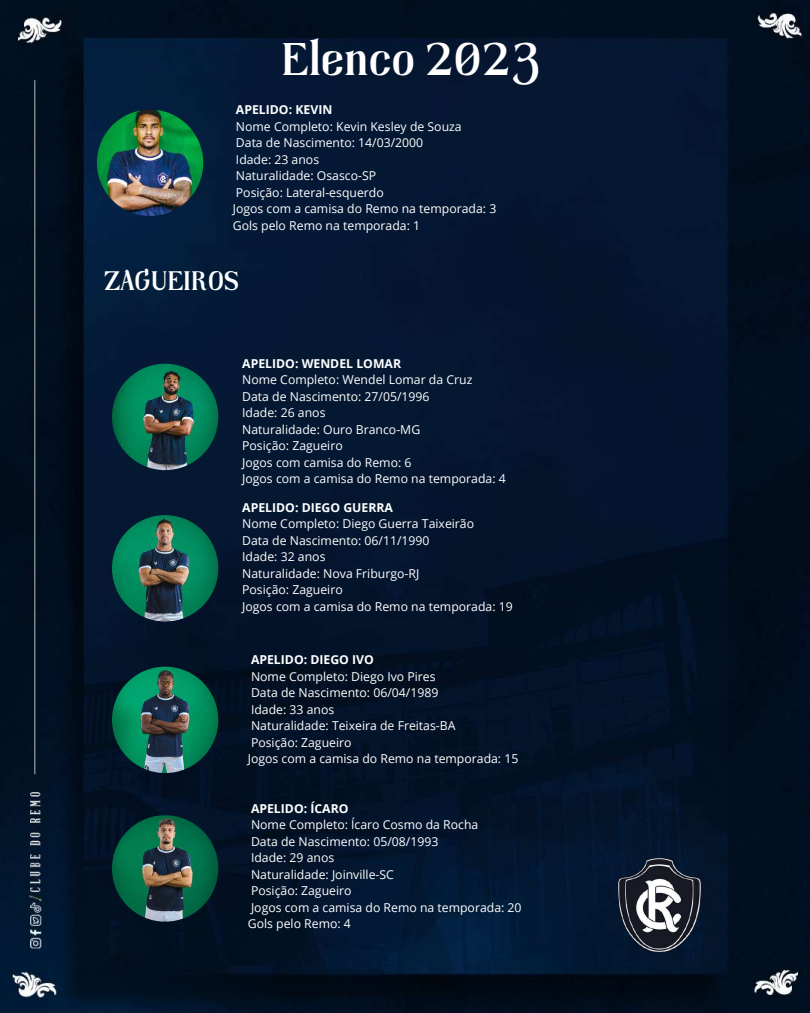
<style>
.page{position:relative;width:810px;height:1013px;background:#fff}
.page>*{position:absolute;margin:0;border:0;box-sizing:border-box;transform-origin:0 0}
.t1{font:700 47px "Tropikal";color:#fff}
.t2{font:700 27.5px "Tropikal";color:#fff}
.t3{font:12.2px/16.5px "Open Sans";color:#fff}
.t4{font:700 12.2px "Open Sans";color:#fff}
</style>
<div class="page">
<img style="left:0;top:0;width:810px;height:1012px">
<img style="left:112px;top:364px;width:106px;height:106px;border-radius:50%">
<img style="left:112px;top:515px;width:106px;height:106px;border-radius:50%">
<img style="left:112px;top:666px;width:106px;height:107px;border-radius:50%">
<img style="left:590px;top:835px;width:139px;height:139px">
<img style="left:112px;top:815px;width:106px;height:106px;border-radius:50%">
<img style="left:97px;top:110px;width:106px;height:106px;border-radius:50%">
<h1 class="t1" style="left:282px;top:40px;width:260px">Elenco 2023</h1>
<p class="t4" style="left:236px;top:101px;width:98px">APELIDO: KEVIN</p>
<p class="t3" style="left:233px;top:118px;width:265px">Nome Completo: Kevin Kesley de Souza<br>Data de Nascimento: 14/03/2000<br>Idade: 23 anos<br>Naturalidade: Osasco-SP<br>Posição: Lateral-esquerdo<br>Jogos com a camisa do Remo na temporada: 3<br>Gols pelo Remo na temporada: 1</p>
<h2 class="t2" style="left:104px;top:269px;width:136px">ZAGUEIROS</h2>
<p class="t4" style="left:242px;top:355px;width:160px">APELIDO: WENDEL LOMAR</p>
<p class="t3" style="left:242px;top:371px;width:265px">Nome Completo: Wendel Lomar da Cruz<br>Data de Nascimento: 27/05/1996<br>Idade: 26 anos<br>Naturalidade: Ouro Branco-MG<br>Posição: Zagueiro<br>Jogos com camisa do Remo: 6<br>Jogos com a camisa do Remo na temporada: 4</p>
<p class="t4" style="left:242px;top:499px;width:152px">APELIDO: DIEGO GUERRA</p>
<p class="t3" style="left:242px;top:515px;width:272px">Nome Completo: Diego Guerra Taixeirão<br>Data de Nascimento: 06/11/1990<br>Idade: 32 anos<br>Naturalidade: Nova Friburgo-RJ<br>Posição: Zagueiro<br>Jogos com a camisa do Remo na temporada: 19</p>
<p class="t4" style="left:251px;top:651px;width:124px">APELIDO: DIEGO IVO</p>
<p class="t3" style="left:248px;top:667px;width:272px">Nome Completo: Diego Ivo Pires<br>Data de Nascimento: 06/04/1989<br>Idade: 33 anos<br>Naturalidade: Teixeira de Freitas-BA<br>Posição: Zagueiro<br>Jogos com a camisa do Remo na temporada: 15</p>
<p class="t4" style="left:251px;top:799px;width:99px">APELIDO: ÍCARO</p>
<p class="t3" style="left:248px;top:816px;width:275px">Nome Completo: Ícaro Cosmo da Rocha<br>Data de Nascimento: 05/08/1993<br>Idade: 29 anos<br>Naturalidade: Joinville-SC<br>Posição: Zagueiro<br>Jogos com a camisa do Remo na temporada: 20<br>Gols pelo Remo: 4</p>
</div>
